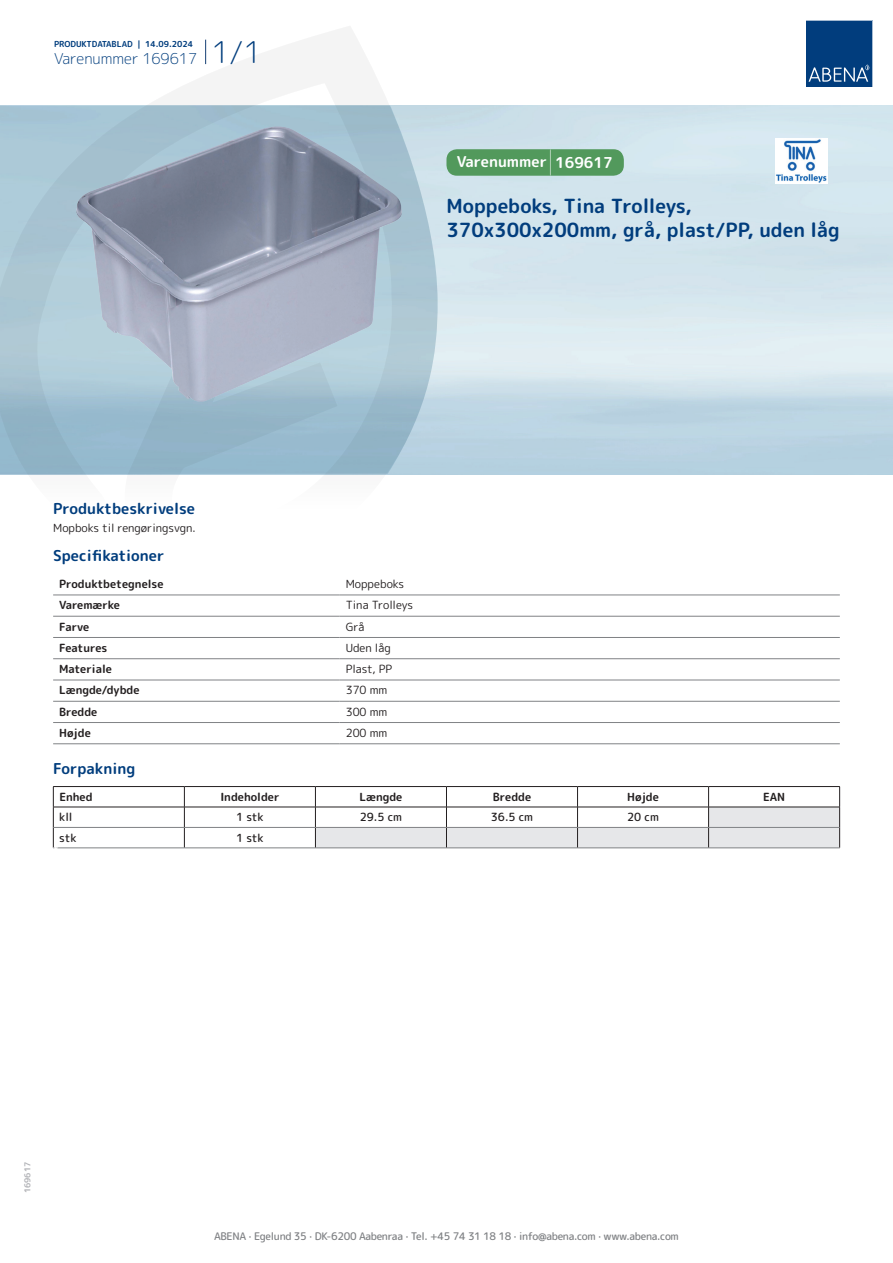
<style>
.page{position:relative;width:893px;height:1263px;background:#fff}
.page>*{position:absolute;margin:0;border:0;box-sizing:border-box;transform-origin:0 0}
.t1{font:700 19.5px/24px "Rounded Mplus 1 c";color:#013d7d}
.t2{font:700 15px "Rounded Mplus 1 c";color:#013d7d}
.t3{font:300 15px "Rounded Mplus 1 c";color:#013d7d}
.t4{font:700 15px "Rounded Mplus 1 c";color:#fff}
.t5{font:700 11.25px "Rounded Mplus 1 c";color:#231f20}
.t6{font:11.25px "Rounded Mplus 1 c";color:#231f20}
.t7{font:500 11.25px "Rounded Mplus 1 c";color:#231f20}
.t8{font:500 10.5px "Rounded Mplus 1 c";letter-spacing:-.03em;color:#808285}
.t9{font:700 10.5px "Rounded Mplus 1 c";color:#fff}
.t10{font:700 8.25px "Rounded Mplus 1 c";color:#013d7d}
.t11{font:700 8.25px "Rounded Mplus 1 c";color:#b2b3b7}
.s1{font-size:30px}
.s2{font-size:25.5px}
</style>
<div class="page">
<svg style="left:0;top:26px;width:439px;height:569px"></svg>
<svg style="left:0;top:106px;width:438px;height:368px;background:#a2c1d1"></svg>
<svg style="left:205px;top:40px;width:1px;height:24px"></svg>
<svg style="left:806px;top:20px;width:67px;height:67px;background:#144b86"></svg>
<img style="left:74px;top:127px;width:329px;height:276px">
<hr style="left:53px;top:595px;width:287px;height:1px;background:#808285">
<hr style="left:340px;top:595px;width:500px;height:1px;background:#808285">
<hr style="left:53px;top:616px;width:287px;height:1px;background:#808285">
<hr style="left:340px;top:616px;width:500px;height:1px;background:#808285">
<hr style="left:53px;top:637px;width:287px;height:1px;background:#808285">
<hr style="left:340px;top:637px;width:500px;height:1px;background:#808285">
<hr style="left:53px;top:658px;width:287px;height:1px;background:#808285">
<hr style="left:340px;top:658px;width:500px;height:1px;background:#808285">
<hr style="left:53px;top:680px;width:287px;height:1px;background:#808285">
<hr style="left:340px;top:680px;width:500px;height:1px;background:#808285">
<hr style="left:53px;top:701px;width:287px;height:1px;background:#808285">
<hr style="left:340px;top:701px;width:500px;height:1px;background:#808285">
<hr style="left:53px;top:722px;width:287px;height:1px;background:#808285">
<hr style="left:340px;top:722px;width:500px;height:1px;background:#808285">
<hr style="left:53px;top:743px;width:287px;height:1px;background:#808285">
<hr style="left:340px;top:743px;width:500px;height:1px;background:#808285">
<hr style="left:53px;top:786px;width:131px;height:1px;background:#231f20">
<hr style="left:184px;top:786px;width:131px;height:1px;background:#231f20">
<hr style="left:315px;top:786px;width:131px;height:1px;background:#231f20">
<hr style="left:446px;top:786px;width:131px;height:1px;background:#231f20">
<hr style="left:577px;top:786px;width:132px;height:1px;background:#231f20">
<hr style="left:709px;top:786px;width:131px;height:1px;background:#231f20">
<hr style="left:53px;top:807px;width:131px;height:1px;background:#231f20">
<hr style="left:184px;top:807px;width:131px;height:1px;background:#231f20">
<svg style="left:53px;top:787px;width:1px;height:61px"></svg>
<svg style="left:184px;top:787px;width:1px;height:61px"></svg>
<svg style="left:315px;top:787px;width:525px;height:61px"></svg>
<hr style="left:54px;top:827px;width:130px;height:1px;background:#808285">
<hr style="left:184px;top:827px;width:131px;height:1px;background:#808285">
<hr style="left:315px;top:827px;width:131px;height:1px;background:#808285">
<hr style="left:446px;top:827px;width:131px;height:1px;background:#808285">
<hr style="left:577px;top:827px;width:132px;height:1px;background:#808285">
<hr style="left:709px;top:827px;width:130px;height:1px;background:#808285">
<hr style="left:53px;top:848px;width:131px;height:1px;background:#808285">
<hr style="left:184px;top:848px;width:131px;height:1px;background:#808285">
<hr style="left:315px;top:848px;width:131px;height:1px;background:#808285">
<hr style="left:446px;top:848px;width:131px;height:1px;background:#808285">
<hr style="left:577px;top:848px;width:132px;height:1px;background:#808285">
<hr style="left:709px;top:848px;width:131px;height:1px;background:#808285">
<div style="left:446px;top:149px;width:178px;height:27px;background:#52995c;border-radius:10px"></div>
<img style="left:775px;top:138px;width:52px;height:46px">
<p class="t10" style="left:54px;top:38px;width:141px">PRODUKTDATABLAD | 14.09.2024</p>
<h2 class="t3" style="left:54px;top:48px;width:209px">Varenummer 169617 <span class="s1">1/1</span></h2>
<h2 class="t4" style="left:457px;top:151px;width:157px">Varenummer <span class="s2">|</span> 169617</h2>
<h1 class="t1" style="left:446px;top:194px;width:395px">Moppeboks, Tina Trolleys,<br>370x300x200mm, grå, plast/PP, uden låg</h1>
<h2 class="t2" style="left:53px;top:498px;width:143px">Produktbeskrivelse</h2>
<p class="t6" style="left:53px;top:520px;width:144px">Mopboks til rengøringsvgn.</p>
<h2 class="t2" style="left:53px;top:545px;width:113px">Specifikationer</h2>
<p class="t5" style="left:59px;top:576px;width:106px">Produktbetegnelse</p>
<p class="t6" style="left:346px;top:576px;width:60px">Moppeboks</p>
<p class="t5" style="left:59px;top:597px;width:62px">Varemærke</p>
<p class="t6" style="left:346px;top:597px;width:69px">Tina Trolleys</p>
<p class="t5" style="left:59px;top:618px;width:32px">Farve</p>
<p class="t6" style="left:346px;top:618px;width:20px">Grå</p>
<p class="t5" style="left:59px;top:640px;width:50px">Features</p>
<p class="t6" style="left:346px;top:640px;width:47px">Uden låg</p>
<p class="t5" style="left:59px;top:661px;width:54px">Materiale</p>
<p class="t6" style="left:346px;top:661px;width:48px">Plast, PP</p>
<p class="t5" style="left:59px;top:682px;width:82px">Længde/dybde</p>
<p class="t6" style="left:346px;top:682px;width:43px">370 mm</p>
<p class="t5" style="left:59px;top:704px;width:40px">Bredde</p>
<p class="t6" style="left:346px;top:704px;width:43px">300 mm</p>
<p class="t5" style="left:59px;top:725px;width:33px">Højde</p>
<p class="t6" style="left:346px;top:725px;width:43px">200 mm</p>
<h2 class="t2" style="left:53px;top:758px;width:84px">Forpakning</h2>
<p class="t5" style="left:59px;top:789px;width:35px">Enhed</p>
<p class="t5" style="left:220px;top:789px;width:61px">Indeholder</p>
<p class="t5" style="left:359px;top:789px;width:44px">Længde</p>
<p class="t5" style="left:493px;top:789px;width:40px">Bredde</p>
<p class="t5" style="left:627px;top:789px;width:33px">Højde</p>
<p class="t5" style="left:763px;top:789px;width:24px">EAN</p>
<p class="t7" style="left:59px;top:809px;width:15px">kll</p>
<p class="t7" style="left:236px;top:809px;width:29px">1 stk</p>
<p class="t7" style="left:360px;top:809px;width:44px">29.5 cm</p>
<p class="t7" style="left:491px;top:809px;width:44px">36.5 cm</p>
<p class="t7" style="left:627px;top:809px;width:33px">20 cm</p>
<p class="t7" style="left:59px;top:830px;width:19px">stk</p>
<p class="t7" style="left:236px;top:830px;width:29px">1 stk</p>
<p class="t9" style="left:53px;top:843px;width:7px">*</p>
<p class="t11" style="left:22px;top:1193px;width:33px;rotate:-90deg">169617</p>
<p class="t8" style="left:214px;top:1229px;width:466px">ABENA · Egelund 35 · DK-6200 Aabenraa · Tel. +45 74 31 18 18 · info@abena.com · www.abena.com</p>
</div>
